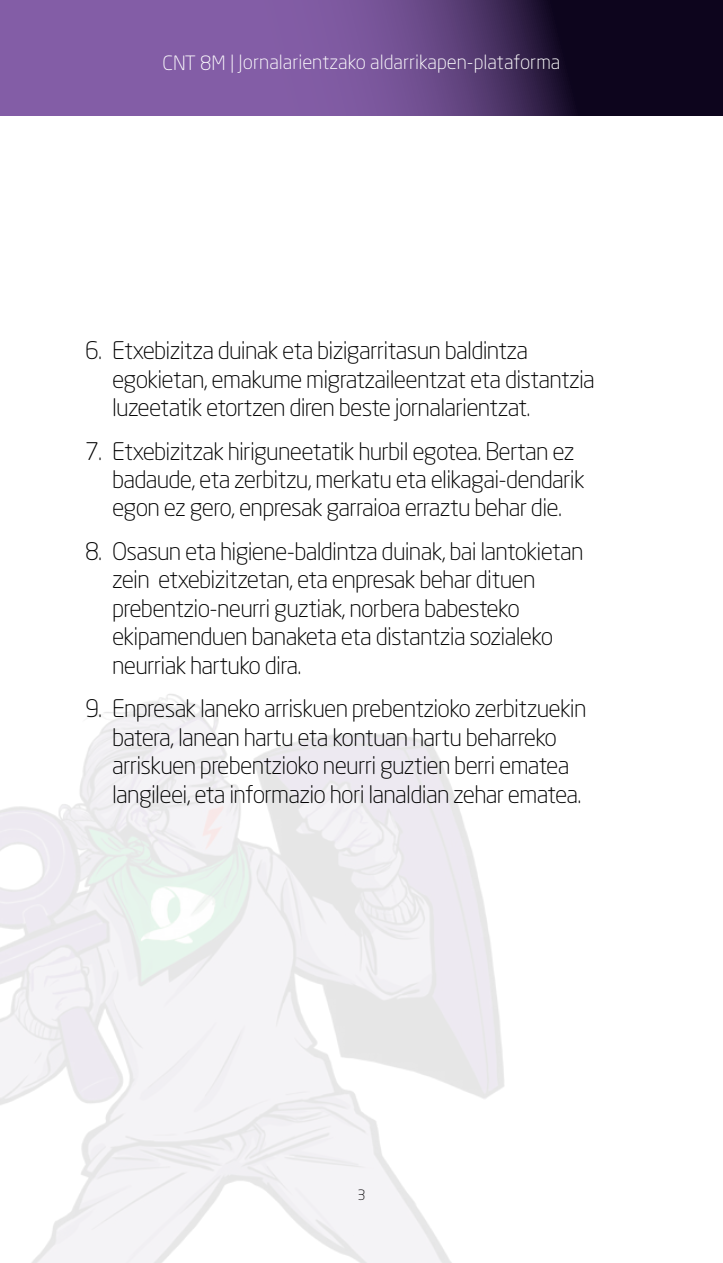
<style>
.page{position:relative;width:723px;height:1263px;background:#fff}
.page>*{position:absolute;margin:0;border:0;box-sizing:border-box;transform-origin:0 0}
.t1{font:300 24px/28.5px "Neo Sans Std";letter-spacing:-.03em;color:#000}
.t2{font:300 19.5px "Neo Sans Std";color:#fff}
.t3{font:300 14.1px "Neo Sans Std";color:#000}
</style>
<div class="page">
<svg style="left:0;top:0;width:723px;height:116px;background:#5b3f78"></svg>
<p class="t2" style="left:163px;top:50px;width:399px">CNT 8M | Jornalarientzako aldarrikapen-plataforma</p>
<p class="t1" style="left:112px;top:336px;width:484px;text-indent:-27px">6. Etxebizitza duinak eta bizigarritasun baldintza egokietan, emakume migratzaileentzat eta distantzia luzeetatik etortzen diren beste jornalarientzat.</p>
<p class="t1" style="left:112px;top:436px;width:474px;text-indent:-27px">7. Etxebizitzak hiriguneetatik hurbil egotea. Bertan ez badaude, eta zerbitzu, merkatu eta elikagai-dendarik egon ez gero, enpresak garraioa erraztu behar die.</p>
<p class="t1" style="left:112px;top:537px;width:473px;text-indent:-27px">8. Osasun eta higiene-baldintza duinak, bai lantokietan zein etxebizitzetan, eta enpresak behar dituen prebentzio-neurri guztiak, norbera babesteko ekipamenduen banaketa eta distantzia sozialeko neurriak hartuko dira.</p>
<p class="t1" style="left:112px;top:694px;width:476px;text-indent:-27px">9. Enpresak laneko arriskuen prebentzioko zerbitzuekin batera, lanean hartu eta kontuan hartu beharreko arriskuen prebentzioko neurri guztien berri ematea langileei, eta informazio hori lanaldian zehar ematea.</p>
<p class="t3" style="left:357px;top:1187px;width:10px">3</p>
</div>
